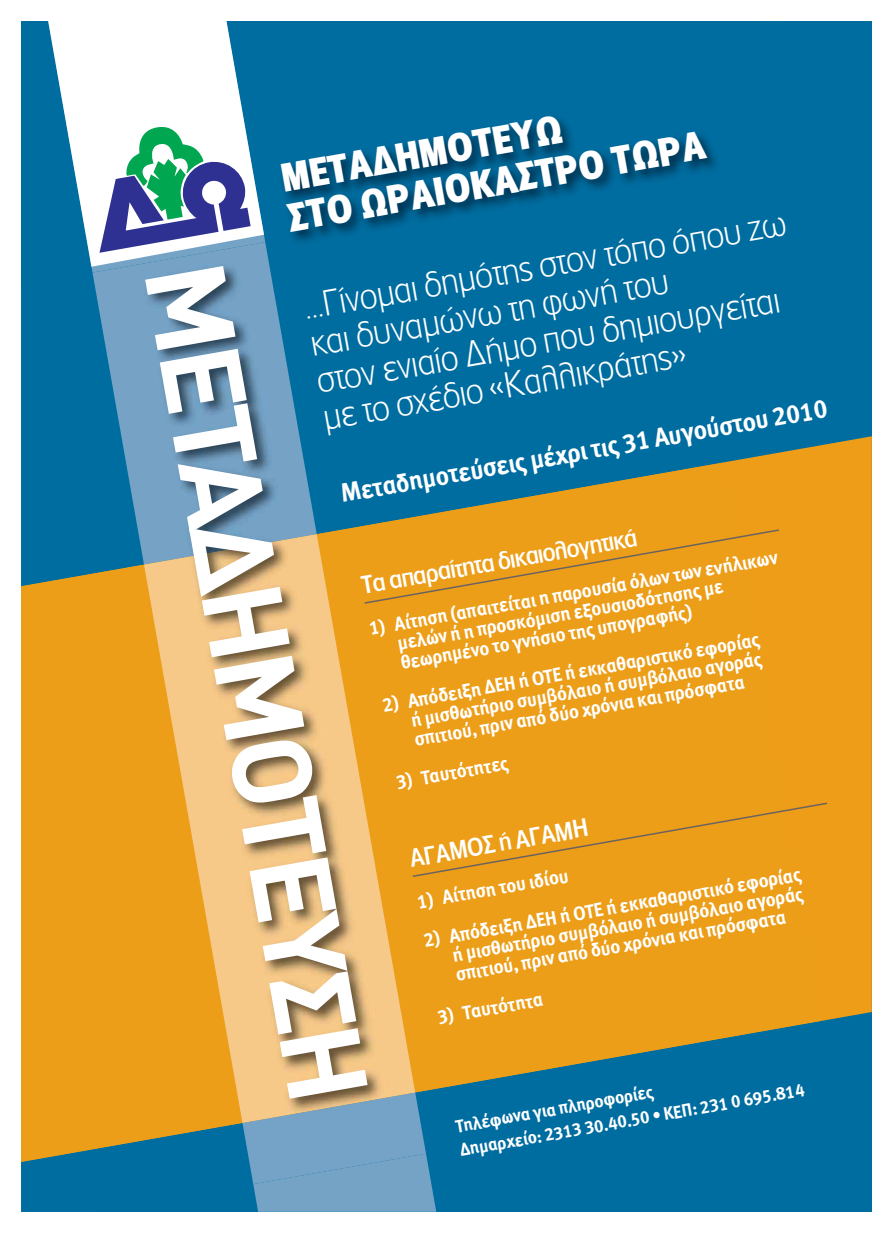
<style>
.page{position:relative;width:893px;height:1233px;background:#fff}
.page>*{position:absolute;margin:0;border:0;box-sizing:border-box;transform-origin:0 0}
.t1{font:700 111px "DIN Greek";color:#fff}
.t2{font:700 37.5px/40.5px "PF Lounge";color:#fff}
.t3{font:300 34.5px/37.5px "PF Lounge";color:#fff}
.t4{font:26.25px "Meta Bold Greek LF";color:#fff;scale:.95 1}
.t5{font:500 24px "PF Lounge";color:#fff}
.t6{font:19.5px/19.5px "Meta Bold Greek LF";color:#fff;text-align:justify;scale:.95 1}
.t7{font:18px/24px "Meta Bold Greek LF";color:#fff;scale:.95 1}
</style>
<div class="page">
<div style="left:21px;top:21px;width:851px;height:1191px;background:#006da0"></div>
<svg style="left:726px;top:436px;width:146px;height:585px;background:#dc9921"></svg>
<img style="left:318px;top:462px;width:504px;height:630px">
<img style="left:21px;top:565px;width:221px;height:597px">
<img style="left:242px;top:1092px;width:184px;height:92px">
<img style="left:92px;top:267px;width:225px;height:298px">
<img style="left:144px;top:534px;width:271px;height:589px">
<img style="left:264px;top:118px;width:452px;height:149px">
<img style="left:273px;top:170px;width:416px;height:168px">
<div style="left:363px;top:528px;width:417px;height:77px;background:#ec9e18"></div>
<div style="left:411px;top:801px;width:417px;height:77px;background:#ec9e18"></div>
<svg style="left:48px;top:21px;width:216px;height:246px;fill:#fff"></svg>
<svg style="left:99px;top:124px;width:152px;height:129px;background:#8aa7bc"></svg>
<h2 class="t2" style="left:278px;top:159px;width:425px;rotate:-10deg">ΜΕΤΑΔΗΜΟΤΕΥΩ<br>ΣΤΟ ΩΡΑΙΟΚΑΣΤΡΟ ΤΩΡΑ</h2>
<h3 class="t3" style="left:301px;top:289px;width:490px;rotate:-10deg">…Γίνομαι δημότης στον τόπο όπου ζω και δυναμώνω τη φωνή του<br>στον ενιαίο Δήμο που δημιουργείται με το σχέδιο «Καλλικράτης»</h3>
<h1 class="t1" style="left:248px;top:252px;width:851px;rotate:80deg">ΜΕΤΑΔΗΜΟΤΕΥΣΗ</h1>
<h3 class="t4" style="left:339px;top:483px;width:521px;rotate:-10deg">Μεταδημοτεύσεις μέχρι τις 31 Αυγούστου 2010</h3>
<p class="t5" style="left:359px;top:572px;width:281px;rotate:-10deg">Τα απαραίτητα δικαιολογητικά</p>
<p class="t6" style="left:393px;top:616px;width:411px;text-align:left;text-indent:-26px;rotate:-10deg">1) Αίτηση (απαιτείται η παρουσία όλων των ενήλικων μελών ή η προσκόμιση εξουσιοδότησης με θεωρημένο το γνήσιο της υπογραφής)</p>
<p class="t6" style="left:406px;top:693px;width:377px;text-indent:-26px;rotate:-10deg">2) Απόδειξη ΔΕΗ ή ΟΤΕ ή εκκαθαριστικό εφορίας ή μισθωτήριο συμβόλαιο ή συμβόλαιο αγοράς σπιτιού, πριν από δύο χρόνια και πρόσφατα</p>
<p class="t6" style="left:395px;top:774px;width:121px;rotate:-10deg">3) Ταυτότητες</p>
<p class="t5" style="left:407px;top:845px;width:182px;rotate:-10deg">ΑΓΑΜΟΣ ή ΑΓΑΜΗ</p>
<p class="t6" style="left:416px;top:894px;width:163px;rotate:-10deg">1) Αίτηση του ιδίου</p>
<p class="t6" style="left:448px;top:928px;width:377px;text-indent:-26px;rotate:-10deg">2) Απόδειξη ΔΕΗ ή ΟΤΕ ή εκκαθαριστικό εφορίας ή μισθωτήριο συμβόλαιο ή συμβόλαιο αγοράς σπιτιού, πριν από δύο χρόνια και πρόσφατα</p>
<p class="t6" style="left:436px;top:1009px;width:114px;rotate:-10deg">3) Ταυτότητα</p>
<p class="t7" style="left:454px;top:1116px;width:370px;rotate:-10deg">Τηλέφωνα για πληροφορίες<br>Δημαρχείο: 2313 30.40.50 • ΚΕΠ: 231 0 695.814</p>
</div>
